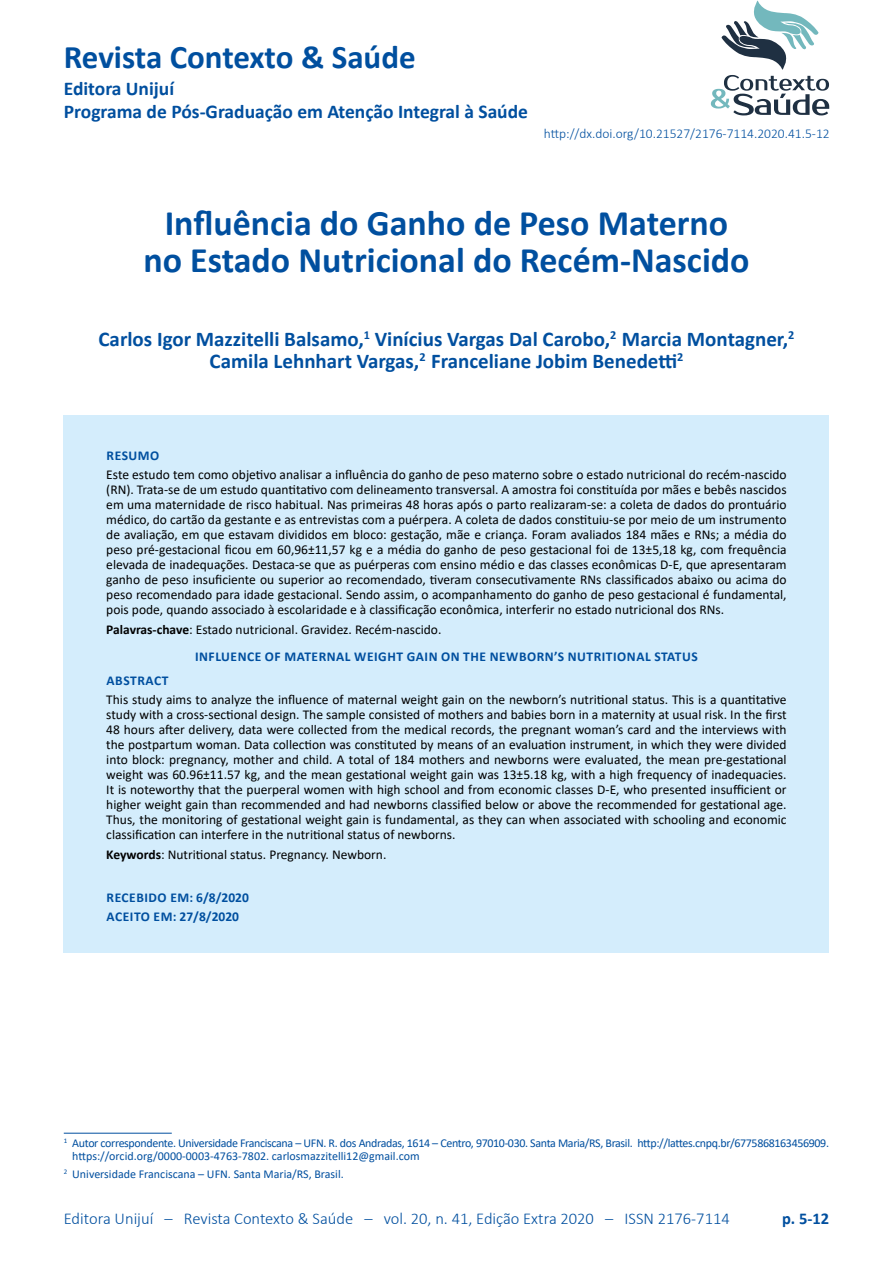
<style>
.page{position:relative;width:893px;height:1263px;background:#fff}
.page>*{position:absolute;margin:0;border:0;box-sizing:border-box;transform-origin:0 0}
.t1{font:700 36px/37.5px "Calibri";color:#004f9f;text-align:center}
.t2{font:700 33px "Calibri";color:#004f9f}
.t3{font:700 21px/22.5px "Calibri";color:#004f9f;text-align:center}
.t4{font:700 19.5px/23.5px "Calibri";color:#004f9f}
.t5{font:300 16.5px "Calibri";color:#004f9f}
.t6{font:700 16.5px "Calibri";color:#004f9f}
.t7{font:13.5px/15px "Calibri";color:#000;text-align:justify}
.t8{font:700 13.5px/27.8px "Calibri";letter-spacing:.04em;color:#004f9f}
.t9{font:300 13.5px "Calibri";color:#004f9f}
.t10{font:12px/13.5px "Calibri";letter-spacing:-.03em;color:#004f9f}
.t11{font:12px "Calibri";color:#004f9f}
.s1{color:#000}
.s2{font-weight:400;color:#000}
.s3{font-weight:700}
</style>
<div class="page">
<svg style="left:711px;top:0;width:118px;height:115px"></svg>
<div style="left:64px;top:415px;width:765px;height:537px;background:#d4edfc"></div>
<hr style="left:64px;top:1133px;width:108px;height:1px;background:#004f9f">
<h2 class="t2" style="left:64px;top:34px;width:353px">Revista Contexto &amp; Saúde</h2>
<h3 class="t4" style="left:64px;top:76px;width:466px">Editora Unijuí<br>Programa de Pós-Graduação em Atenção Integral à Saúde</h3>
<p class="t9" style="left:544px;top:125px;width:287px">http://dx.doi.org/10.21527/2176-7114.2020.41.5-12</p>
<h1 class="t1" style="left:143px;top:204px;width:608px">Influência do Ganho de Peso Materno no Estado Nutricional do Recém-Nascido</h1>
<h3 class="t3" style="left:99px;top:327px;width:697px">Carlos Igor Mazzitelli Balsamo,<sup>1</sup> Vinícius Vargas Dal Carobo,<sup>2</sup> Marcia Montagner,<sup>2<br></sup>Camila Lehnhart Vargas,<sup>2</sup> Franceliane Jobim Benedetti<sup>2</sup></h3>
<p class="t8" style="left:107px;top:442px;width:54px">RESUMO</p>
<p class="t7" style="left:106px;top:467px;width:682px">Este estudo tem como objetivo analisar a influência do ganho de peso materno sobre o estado nutricional do recém-nascido (RN). Trata-se de um estudo quantitativo com delineamento transversal. A amostra foi constituída por mães e bebês nascidos em uma maternidade de risco habitual. Nas primeiras 48 horas após o parto realizaram-se: a coleta de dados do prontuário médico, do cartão da gestante e as entrevistas com a puérpera. A coleta de dados constituiu-se por meio de um instrumento de avaliação, em que estavam divididos em bloco: gestação, mãe e criança. Foram avaliados 184 mães e RNs; a média do peso pré-gestacional ficou em 60,96±11,57 kg e a média do ganho de peso gestacional foi de 13±5,18 kg, com frequência elevada de inadequações. Destaca-se que as puérperas com ensino médio e das classes econômicas D-E, que apresentaram ganho de peso insuficiente ou superior ao recomendado, tiveram consecutivamente RNs classificados abaixo ou acima do peso recomendado para idade gestacional. Sendo assim, o acompanhamento do ganho de peso gestacional é fundamental, pois pode, quando associado à escolaridade e à classificação econômica, interferir no estado nutricional dos RNs.</p>
<p class="t8" style="left:195px;top:615px;width:504px;text-indent:-89px"><span class="s1">Palavras-chave</span><span class="s2">: Estado nutricional. Gravidez. Recém-nascido.<br></span>INFLUENCE OF MATERNAL WEIGHT GAIN ON THE NEWBORN’S NUTRITIONAL STATUS</p>
<p class="t8" style="left:107px;top:666px;width:63px">ABSTRACT</p>
<p class="t7" style="left:106px;top:692px;width:682px">This study aims to analyze the influence of maternal weight gain on the newborn’s nutritional status. This is a quantitative study with a cross-sectional design. The sample consisted of mothers and babies born in a maternity at usual risk. In the first 48 hours after delivery, data were collected from the medical records, the pregnant woman’s card and the interviews with the postpartum woman. Data collection was constituted by means of an evaluation instrument, in which they were divided into block: pregnancy, mother and child. A total of 184 mothers and newborns were evaluated, the mean pre-gestational weight was 60.96±11.57 kg, and the mean gestational weight gain was 13±5.18 kg, with a high frequency of inadequacies.<br>It is noteworthy that the puerperal women with high school and from economic classes D-E, who presented insufficient or higher weight gain than recommended and had newborns classified below or above the recommended for gestational age.<br>Thus, the monitoring of gestational weight gain is fundamental, as they can when associated with schooling and economic classification can interfere in the nutritional status of newborns.</p>
<p class="t7" style="left:106px;top:846px;width:282px"><span class="s3">Keywords</span>: Nutritional status. Pregnancy. Newborn.</p>
<p class="t8" style="left:107px;top:887px;width:144px;line-height:19.2px">RECEBIDO EM: 6/8/2020<br>ACEITO EM: 27/8/2020</p>
<p class="t10" style="left:72px;top:1136px;width:758px;text-indent:-9px"><sup>1</sup> Autor correspondente. Universidade Franciscana – UFN. R. dos Andradas, 1614 – Centro, 97010-030. Santa Maria/RS, Brasil. http://lattes.cnpq.br/6775868163456909. https://orcid.org/0000-0003-4763-7802. carlosmazzitelli12@gmail.com</p>
<p class="t11" style="left:64px;top:1165px;width:282px"><sup>2</sup> Universidade Franciscana – UFN. Santa Maria/RS, Brasil.</p>
<p class="t5" style="left:64px;top:1208px;width:667px">Editora Unijuí – Revista Contexto &amp; Saúde – vol. 20, n. 41, Edição Extra 2020 – ISSN 2176-7114</p>
<p class="t6" style="left:782px;top:1207px;width:49px">p. 5-12</p>
</div>
